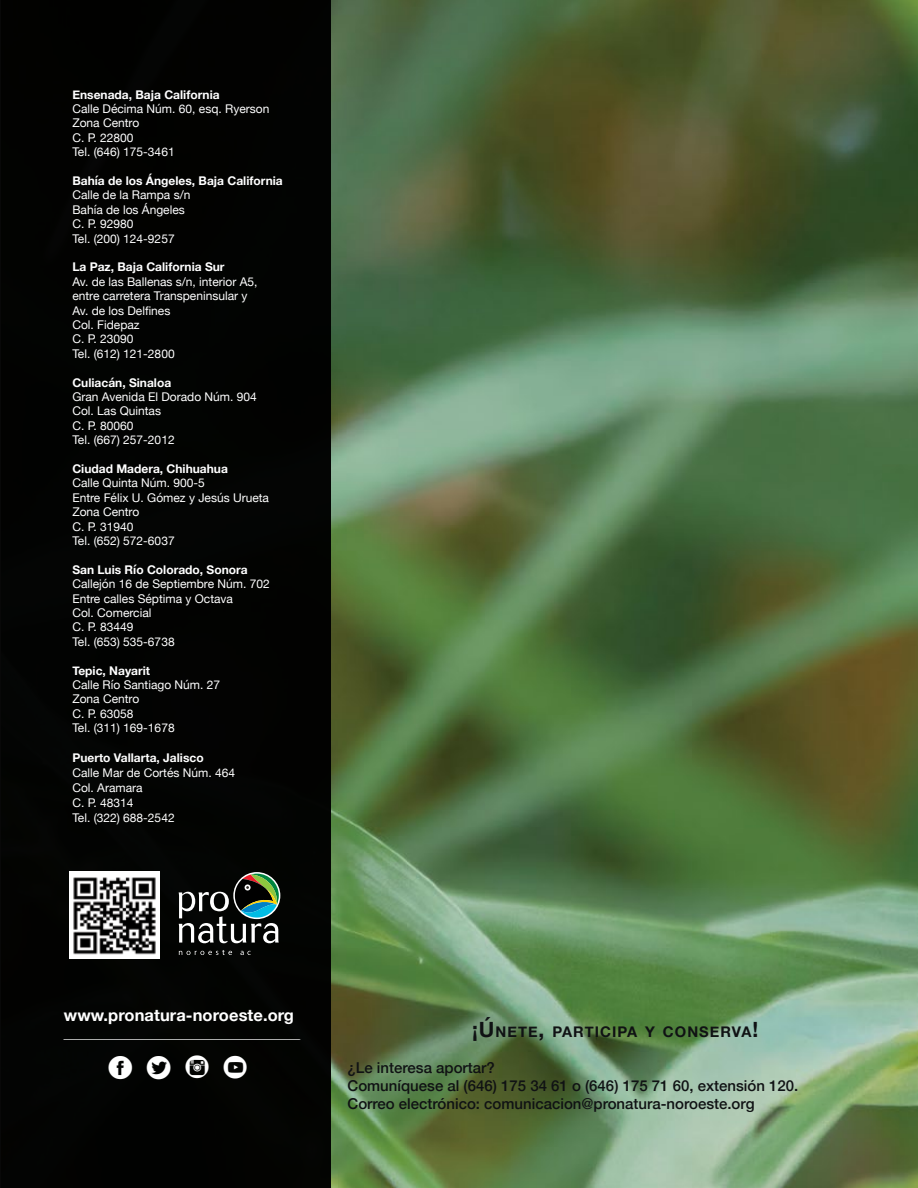
<style>
.page{position:relative;width:918px;height:1188px;background:#fff}
.page>*{position:absolute;margin:0;border:0;box-sizing:border-box;transform-origin:0 0}
.t1{font:42px "Social Circles";color:#fff}
.t2{font:700 16.5px "Helvetica Neue";letter-spacing:.005em;color:#fff}
.t3{font:500 15px/18px "Helvetica Neue";color:#101214}
.t4{font:700 14.7px "Helvetica Neue";letter-spacing:.07em;color:#101214}
.t5{font:12px/14.4px "Helvetica Neue";color:#fff}
.t6{font:700 12px "Helvetica Neue";color:#fff}
.s1{font-size:21px}
</style>
<div class="page">
<img style="left:331px;top:0;width:587px;height:1188px">
<div style="left:0;top:0;width:331px;height:1188px;background:#000"></div>
<svg style="left:64px;top:1039px;width:237px;height:1px"></svg>
<svg style="left:179px;top:874px;width:100px;height:69px"></svg>
<svg style="left:179px;top:950px;width:53px;height:5px"></svg>
<svg style="left:240px;top:951px;width:11px;height:4px"></svg>
<img style="left:70px;top:871px;width:89px;height:87px">
<p class="t6" style="left:72px;top:85px;width:149px">Ensenada, Baja California</p>
<p class="t5" style="left:72px;top:102px;width:198px">Calle Décima Núm. 60, esq. Ryerson<br>Zona Centro<br>C. P. 22800<br>Tel. (646) 175-3461</p>
<p class="t6" style="left:72px;top:171px;width:212px">Bahía de los Ángeles, Baja California</p>
<p class="t5" style="left:72px;top:189px;width:120px">Calle de la Rampa s/n<br>Bahía de los Ángeles<br>C. P. 92980<br>Tel. (200) 124-9257</p>
<p class="t6" style="left:72px;top:258px;width:154px">La Paz, Baja California Sur</p>
<p class="t5" style="left:72px;top:275px;width:187px">Av. de las Ballenas s/n, interior A5, entre carretera Transpeninsular y<br>Av. de los Delfines<br>Col. Fidepaz<br>C. P. 23090<br>Tel. (612) 121-2800</p>
<p class="t6" style="left:72px;top:373px;width:100px">Culiacán, Sinaloa</p>
<p class="t5" style="left:72px;top:390px;width:186px">Gran Avenida El Dorado Núm. 904<br>Col. Las Quintas<br>C. P. 80060<br>Tel. (667) 257-2012</p>
<p class="t6" style="left:72px;top:459px;width:157px">Ciudad Madera, Chihuahua</p>
<p class="t5" style="left:72px;top:477px;width:198px">Calle Quinta Núm. 900-5<br>Entre Félix U. Gómez y Jesús Urueta<br>Zona Centro<br>C. P. 31940<br>Tel. (652) 572-6037</p>
<p class="t6" style="left:72px;top:560px;width:177px">San Luis Río Colorado, Sonora</p>
<p class="t5" style="left:72px;top:577px;width:199px">Callejón 16 de Septiembre Núm. 702<br>Entre calles Séptima y Octava<br>Col. Comercial<br>C. P. 83449<br>Tel. (653) 535-6738</p>
<p class="t6" style="left:72px;top:661px;width:79px">Tepic, Nayarit</p>
<p class="t5" style="left:72px;top:678px;width:149px">Calle Río Santiago Núm. 27<br>Zona Centro<br>C. P. 63058<br>Tel. (311) 169-1678</p>
<p class="t6" style="left:72px;top:748px;width:133px">Puerto Vallarta, Jalisco</p>
<p class="t5" style="left:72px;top:766px;width:164px;line-height:15px">Calle Mar de Cortés Núm. 464<br>Col. Aramara<br>C. P. 48314<br>Tel. (322) 688-2542</p>
<h2 class="t2" style="left:64px;top:1002px;width:232px">www.pronatura-noroeste.org</h2>
<h1 class="t1" style="left:105px;top:1043px;width:146px">ftiy</h1>
<p class="t4" style="left:472px;top:1021px;width:288px"><span class="s1">¡Ú</span>NETE<span class="s1">,</span> PARTICIPA Y CONSERVA<span class="s1">!</span></p>
<p class="t3" style="left:348px;top:1058px;width:452px">¿Le interesa aportar?<br>Comuníquese al (646) 175 34 61 o (646) 175 71 60, extensión 120.<br>Correo electrónico: comunicacion@pronatura-noroeste.org</p>
</div>
